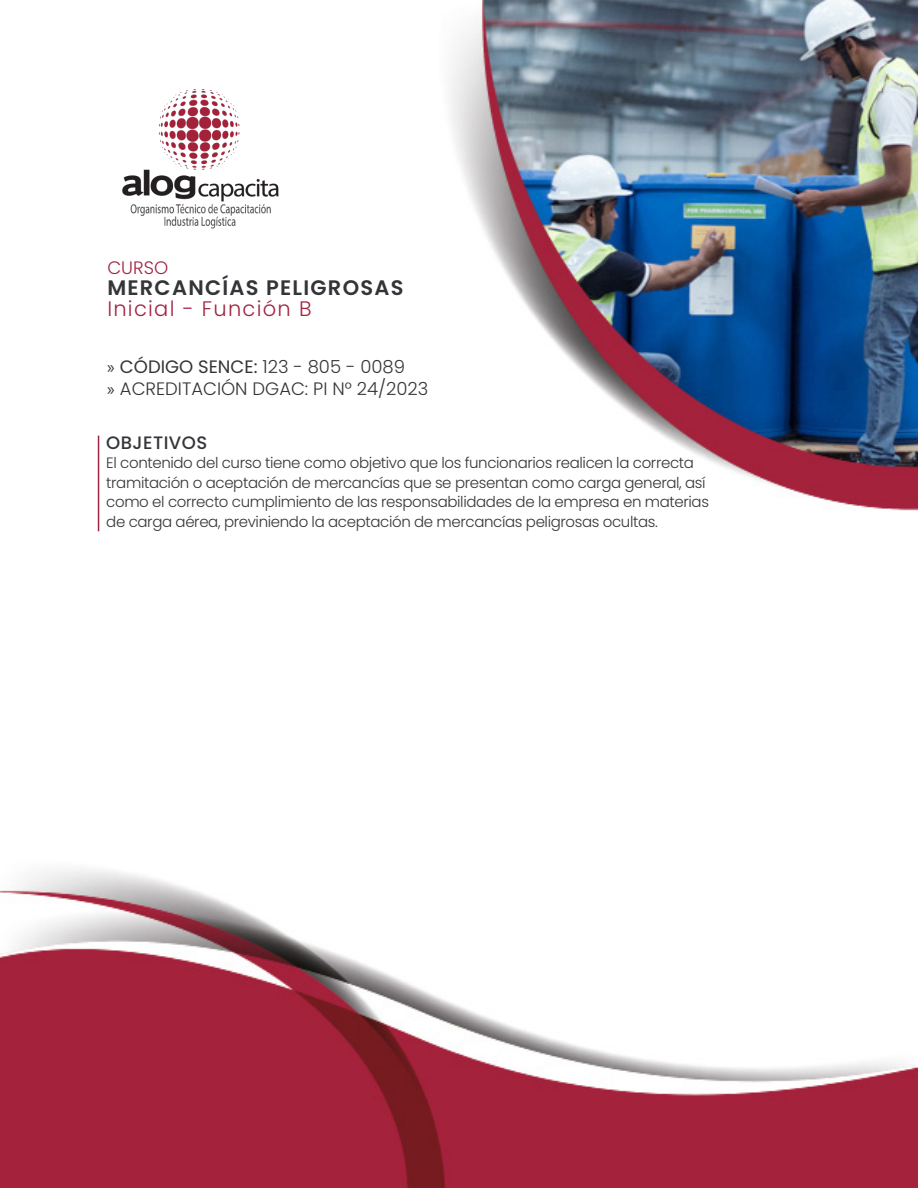
<style>
.page{position:relative;width:918px;height:1188px;background:#fff}
.page>*{position:absolute;margin:0;border:0;box-sizing:border-box;transform-origin:0 0}
.t1{font:600 21px "Poppins";letter-spacing:.06em;color:#333538}
.t2{font:300 21px "Poppins";letter-spacing:.06em;color:#a22343}
.t3{font:300 18px/21.6px "Poppins";color:#333538}
.t4{font:500 18px "Poppins";letter-spacing:.025em;color:#333538}
.t5{font:300 18px "Poppins";color:#a02342}
.t6{font:300 15px/19.5px "Poppins";letter-spacing:-.025em;color:#333538}
.s1{font-family:"Myriad Pro";font-weight:400}
.s2{font-weight:400}
</style>
<div class="page">
<img style="left:0;top:0;width:918px;height:1188px">
<img style="left:122px;top:86px;width:157px;height:144px">
<hr style="left:98px;top:436px;width:1px;height:95px;background:#a02341">
<p class="t5" style="left:107px;top:258px;width:62px">CURSO</p>
<p class="t1" style="left:107px;top:276px;width:298px">MERCANCÍAS PELIGROSAS</p>
<p class="t2" style="left:107px;top:297px;width:206px">Inicial - Función B</p>
<p class="t3" style="left:107px;top:356px;width:323px"><span class="s1">»</span> <span class="s2">CÓDIGO SENCE:</span> 123 - 805 - 0089<br><span class="s1">»</span> ACREDITACIÓN DGAC: PI N° 24/2023</p>
<p class="t4" style="left:106px;top:432px;width:103px">OBJETIVOS</p>
<p class="t6" style="left:106px;top:454px;width:604px">El contenido del curso tiene como objetivo que los funcionarios realicen la correcta tramitación o aceptación de mercancías que se presentan como carga general, así como el correcto cumplimiento de las responsabilidades de la empresa en materias de carga aérea, previniendo la aceptación de mercancías peligrosas ocultas.</p>
</div>
